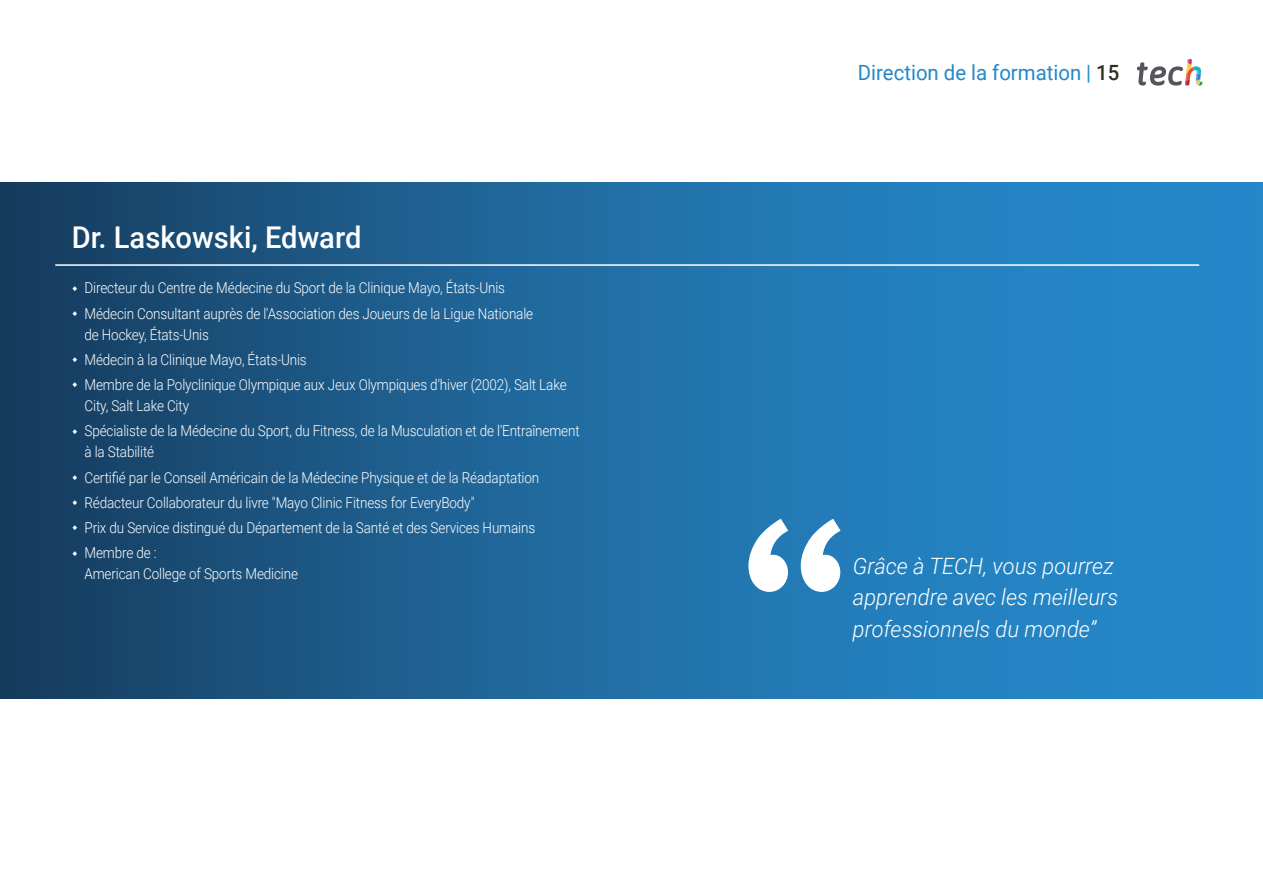
<style>
.page{position:relative;width:1263px;height:893px;background:#fff}
.page>*{position:absolute;margin:0;border:0;box-sizing:border-box;transform-origin:0 0}
.t1{font:500 30px "Roboto";color:#fff}
.t2{font:italic 300 22.5px/31.5px "Roboto";color:#fff}
.t3{font:21px "Roboto";color:#2488c9}
.t4{font:300 15px/25.2px "Roboto";letter-spacing:-.01em;color:#fff;scale:.9 1}
.s1{font-weight:500;color:#312e20}
</style>
<div class="page">
<svg style="left:1137px;top:59px;width:65px;height:27px"></svg>
<div style="left:0;top:182px;width:1263px;height:516px;background:linear-gradient(to right,#184267,#2793d9)"></div>
<hr style="left:55px;top:264px;width:1144px;height:2px;background:#fff">
<svg style="left:748px;top:519px;width:92px;height:73px"></svg>
<svg style="left:73px;top:286px;width:4px;height:5px"></svg>
<svg style="left:73px;top:311px;width:4px;height:5px"></svg>
<svg style="left:73px;top:357px;width:4px;height:5px"></svg>
<svg style="left:73px;top:382px;width:4px;height:5px"></svg>
<svg style="left:73px;top:429px;width:4px;height:5px"></svg>
<svg style="left:73px;top:475px;width:4px;height:5px"></svg>
<svg style="left:73px;top:500px;width:4px;height:5px"></svg>
<svg style="left:73px;top:525px;width:4px;height:5px"></svg>
<svg style="left:73px;top:551px;width:4px;height:5px"></svg>
<h3 class="t3" style="left:858px;top:57px;width:263px">Direction de la formation | <span class="s1">15</span></h3>
<h1 class="t1" style="left:72px;top:216px;width:291px">Dr. Laskowski, Edward</h1>
<p class="t4" style="left:85px;top:275px;width:500px">Directeur du Centre de Médecine du Sport de la Clinique Mayo, États-Unis<br>Médecin Consultant auprès de l'Association des Joueurs de la Ligue Nationale</p>
<p class="t4" style="left:85px;top:321px;width:537px">de Hockey, États-Unis<br>Médecin à la Clinique Mayo, États-Unis<br>Membre de la Polyclinique Olympique aux Jeux Olympiques d'hiver (2002), Salt Lake</p>
<p class="t4" style="left:85px;top:393px;width:552px">City, Salt Lake City<br>Spécialiste de la Médecine du Sport, du Fitness, de la Musculation et de l'Entraînement</p>
<p class="t4" style="left:85px;top:439px;width:507px">à la Stabilité<br>Certifié par le Conseil Américain de la Médecine Physique et de la Réadaptation Rédacteur Collaborateur du livre "Mayo Clinic Fitness for EveryBody"<br>Prix du Service distingué du Département de la Santé et des Services Humains Membre de :</p>
<p class="t4" style="left:85px;top:561px;width:239px">American College of Sports Medicine</p>
<h2 class="t2" style="left:853px;top:549px;width:267px">Grâce à TECH, vous pourrez apprendre avec les meilleurs professionnels du monde”</h2>
</div>
